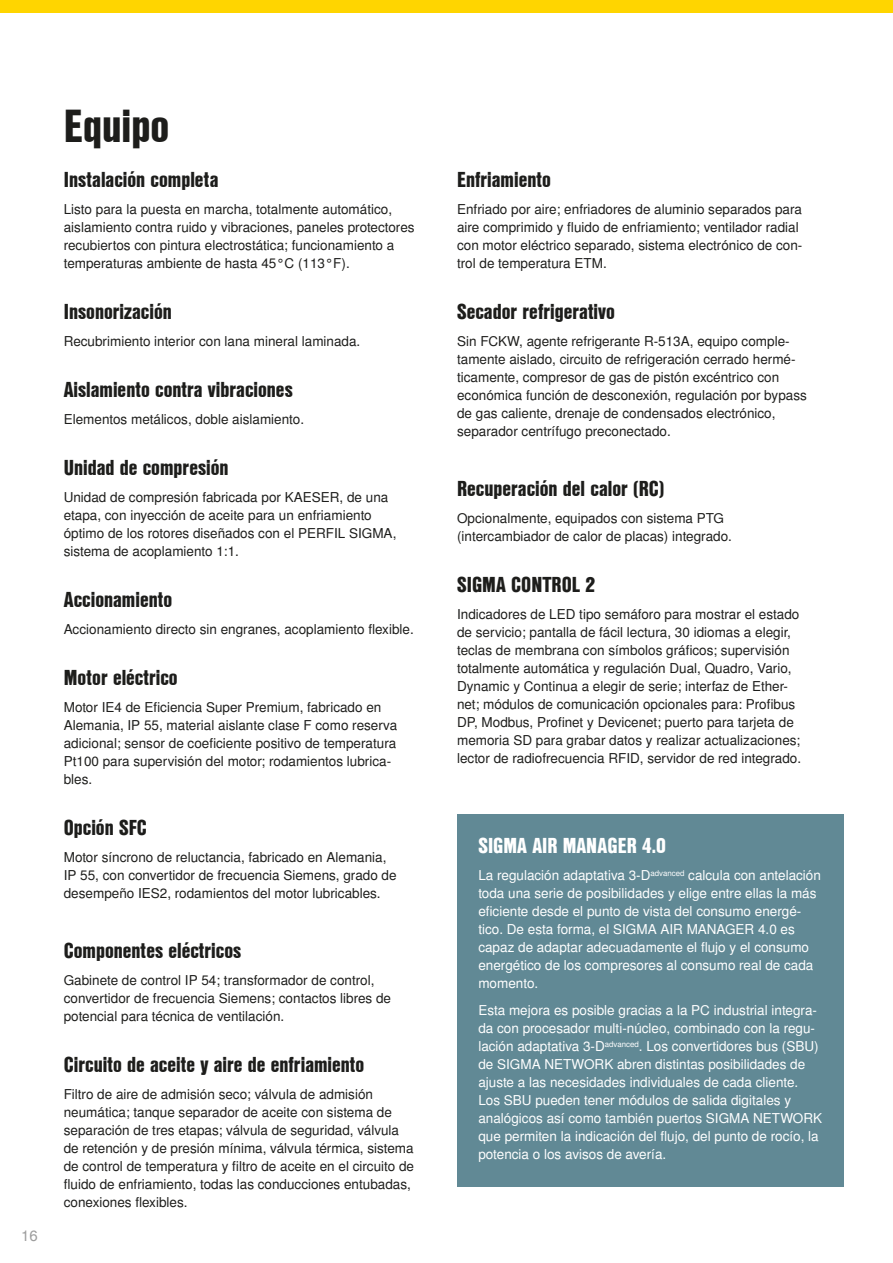
<style>
.page{position:relative;width:893px;height:1263px;background:#fff}
.page>*{position:absolute;margin:0;border:0;box-sizing:border-box;transform-origin:0 0}
.t1{font:45px "Nimbus San L Bla Con";color:#1d1d1b}
.t2{font:21px "Nimbus San L Bla Con";color:#1d1d1b}
.t3{font:21px "Nimbus San L Bla Con";color:#fff}
.t4{font:15px "Nimbus San L";color:#9d9d9d}
.t5{font:13.5px/18px "Nimbus San L";color:#1d1d1b}
.t6{font:13.5px/18px "Nimbus San L";color:#fff}
</style>
<div class="page">
<div style="left:0;top:0;width:893px;height:13px;background:#ffd500"></div>
<div style="left:457px;top:814px;width:386px;height:372px;background:#618995"></div>
<p class="t4" style="left:21px;top:1226px;width:18px">16</p>
<h1 class="t1" style="left:64px;top:92px;width:107px">Equipo</h1>
<h2 class="t2" style="left:64px;top:164px;width:156px">Instalación completa</h2>
<p class="t5" style="left:64px;top:201px;width:352px">Listo para la puesta en marcha, totalmente automático, aislamiento contra ruido y vibraciones, paneles protectores recubiertos con pintura electrostática; funcionamiento a temperaturas ambiente de hasta 45°C (113°F).</p>
<h2 class="t2" style="left:64px;top:296px;width:110px">Insonorización</h2>
<p class="t5" style="left:64px;top:333px;width:298px">Recubrimiento interior con lana mineral laminada.</p>
<h2 class="t2" style="left:64px;top:374px;width:230px">Aislamiento contra vibraciones</h2>
<p class="t5" style="left:64px;top:411px;width:242px">Elementos metálicos, doble aislamiento.</p>
<h2 class="t2" style="left:64px;top:452px;width:166px">Unidad de compresión</h2>
<p class="t5" style="left:64px;top:489px;width:334px">Unidad de compresión fabricada por KAESER, de una etapa, con inyección de aceite para un enfriamiento óptimo de los rotores diseñados con el PERFIL SIGMA, sistema de acoplamiento 1:1.</p>
<h2 class="t2" style="left:64px;top:584px;width:110px">Accionamiento</h2>
<p class="t5" style="left:64px;top:621px;width:351px">Accionamiento directo sin engranes, acoplamiento flexible.</p>
<h2 class="t2" style="left:64px;top:662px;width:115px">Motor eléctrico</h2>
<p class="t5" style="left:64px;top:699px;width:335px">Motor IE4 de Eficiencia Super Premium, fabricado en Alemania, IP 55, material aislante clase F como reserva adicional; sensor de coeficiente positivo de temperatura Pt100 para supervisión del motor; rodamientos lubrica&shy;bles.</p>
<h2 class="t2" style="left:64px;top:812px;width:85px">Opción SFC</h2>
<p class="t5" style="left:64px;top:849px;width:334px">Motor síncrono de reluctancia, fabricado en Alemania,<br>IP 55, con convertidor de frecuencia Siemens, grado de desempeño IES2, rodamientos del motor lubricables.</p>
<h2 class="t2" style="left:64px;top:935px;width:179px">Componentes eléctricos</h2>
<p class="t5" style="left:64px;top:972px;width:329px">Gabinete de control IP 54; transformador de control, convertidor de frecuencia Siemens; contactos libres de potencial para técnica de ventilación.</p>
<h2 class="t2" style="left:64px;top:1049px;width:302px">Circuito de aceite y aire de enfriamiento</h2>
<p class="t5" style="left:64px;top:1086px;width:352px">Filtro de aire de admisión seco; válvula de admisión neumática; tanque separador de aceite con sistema de separación de tres etapas; válvula de seguridad, válvula de retención y de presión mínima, válvula térmica, sistema de control de temperatura y filtro de aceite en el circuito de fluido de enfriamiento, todas las conducciones entubadas, conexiones flexibles.</p>
<h2 class="t2" style="left:457px;top:164px;width:95px">Enfriamiento</h2>
<p class="t5" style="left:457px;top:201px;width:347px">Enfriado por aire; enfriadores de aluminio separados para aire comprimido y fluido de enfriamiento; ventilador radial con motor eléctrico separado, sistema electrónico de con&shy;trol de temperatura ETM.</p>
<h2 class="t2" style="left:457px;top:296px;width:159px">Secador refrigerativo</h2>
<p class="t5" style="left:457px;top:333px;width:351px">Sin FCKW, agente refrigerante R-513A, equipo comple&shy;tamente aislado, circuito de refrigeración cerrado hermé&shy;ticamente, compresor de gas de pistón excéntrico con económica función de desconexión, regulación por bypass de gas caliente, drenaje de condensados electrónico, separador centrífugo preconectado.</p>
<h2 class="t2" style="left:457px;top:473px;width:209px">Recuperación del calor (RC)</h2>
<p class="t5" style="left:457px;top:510px;width:276px">Opcionalmente, equipados con sistema PTG (intercambiador de calor de placas) integrado.</p>
<h2 class="t2" style="left:457px;top:569px;width:140px">SIGMA CONTROL 2</h2>
<p class="t5" style="left:457px;top:606px;width:346px">Indicadores de LED tipo semáforo para mostrar el estado de servicio; pantalla de fácil lectura, 30 idiomas a elegir, teclas de membrana con símbolos gráficos; supervisión totalmente automática y regulación Dual, Quadro, Vario, Dynamic y Continua a elegir de serie; interfaz de Ether&shy;net; módulos de comunicación opcionales para: Profibus DP, Modbus, Profinet y Devicenet; puerto para tarjeta de memoria SD para grabar datos y realizar actualizaciones; lector de radiofrecuencia RFID, servidor de red integrado.</p>
<h2 class="t3" style="left:478px;top:830px;width:189px">SIGMA AIR MANAGER 4.0</h2>
<p class="t6" style="left:478px;top:867px;width:344px">La regulación adaptativa 3-D<sup>advanced</sup> calcula con antelación toda una serie de posibilidades y elige entre ellas la más eficiente desde el punto de vista del consumo energé&shy;tico. De esta forma, el SIGMA AIR MANAGER 4.0 es capaz de adaptar adecuadamente el flujo y el consumo energético de los compresores al consumo real de cada momento.</p>
<p class="t6" style="left:478px;top:1002px;width:345px">Esta mejora es posible gracias a la PC industrial integra&shy;da con procesador multi-núcleo, combinado con la regu&shy;lación adaptativa 3-D<sup>advanced</sup>. Los convertidores bus (SBU) de SIGMA NETWORK abren distintas posibilidades de ajuste a las necesidades individuales de cada cliente.<br>Los SBU pueden tener módulos de salida digitales y analógicos así como también puertos SIGMA NETWORK que permiten la indicación del flujo, del punto de rocío, la potencia o los avisos de avería.</p>
</div>
